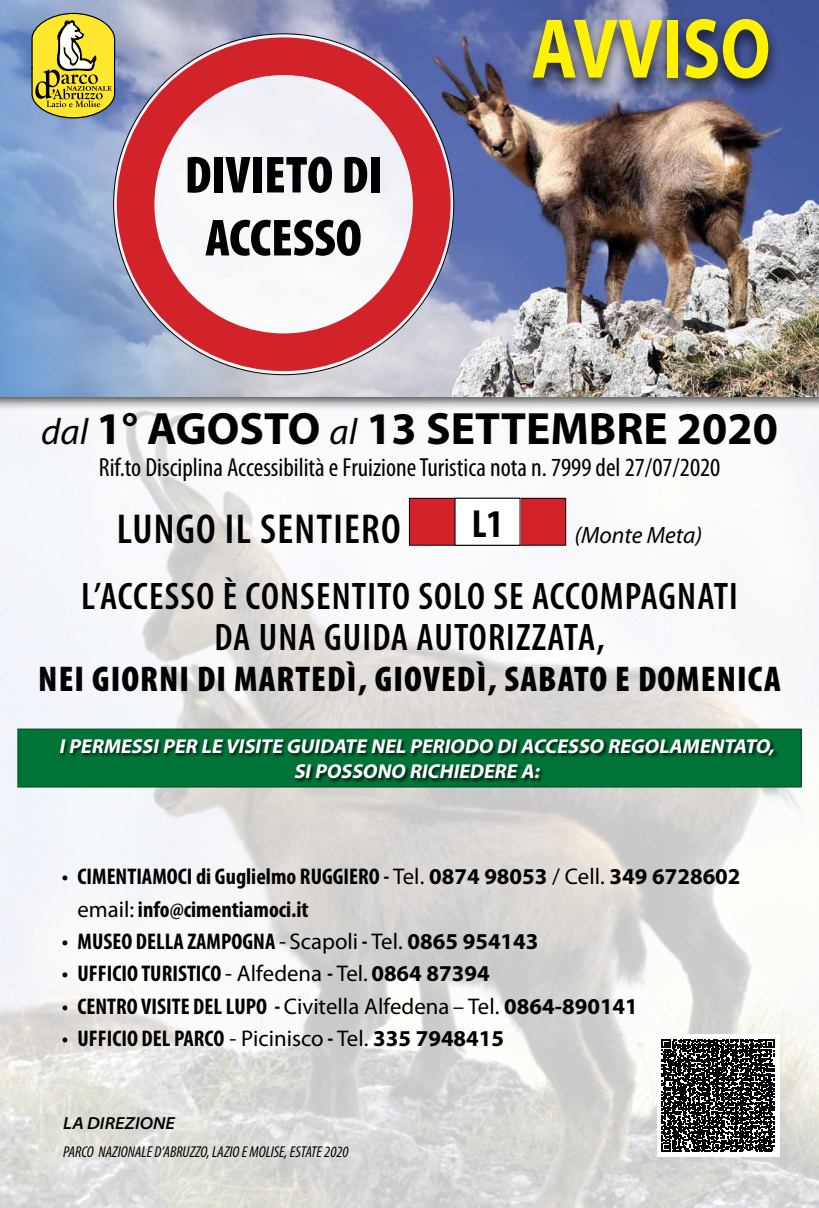
<style>
.page{position:relative;width:819px;height:1208px;background:#fff}
.page>*{position:absolute;margin:0;border:0;box-sizing:border-box;transform-origin:0 0}
.t1{font:700 85.58px "Myriad Pro";color:#fff200;scale:.82 1}
.t2{font:900 condensed 52.5px/63px "Myriad Pro";color:#000;text-align:center}
.t3{font:700 45.5px "Myriad Pro";color:#000}
.t4{font:600 condensed 42px "Myriad Pro";letter-spacing:.03em;color:#000}
.t5{font:700 condensed 39.38px "Myriad Pro";color:#000}
.t6{font:600 condensed 38.5px/41.1px "Myriad Pro";letter-spacing:.03em;color:#000;text-align:center}
.t7{font:900 condensed 35.88px "Myriad Pro";letter-spacing:.03em;color:#000}
.t8{font:condensed 26.25px "Myriad Pro";color:#000}
.t9{font:italic 23.62px "Myriad Pro";color:#000}
.t10{font:700 condensed 22.75px/32.4px "Myriad Pro";color:#000}
.t11{font:22.75px "Myriad Pro";color:#000}
.t12{font:italic 700 20.12px/25.2px "Myriad Pro";color:#fff;text-align:center}
.t13{font:italic 600 semi-expanded 17.5px "Myriad Pro";color:#000}
.t14{font:italic condensed 15.75px "Myriad Pro";color:#000}
.s1{font-weight:400;font-style:italic;font-size:36.75px}
.s2{font-weight:400;font-stretch:normal}
.s3{font-stretch:normal}
.s4{font-weight:700;font-stretch:condensed}
.s5{font-weight:700}
</style>
<div class="page">
<img style="left:0;top:411px;width:819px;height:797px">
<div style="left:0;top:0;width:819px;height:411px;background:#000;opacity:.75"></div>
<img style="left:0;top:0;width:819px;height:397px">
<div style="left:521px;top:14px;width:259px;height:84px;background:#000;opacity:.75"></div>
<svg style="left:31px;top:12px;width:85px;height:107px;background:#c3b74a"></svg>
<svg style="left:114px;top:34px;width:339px;height:341px;fill:#f5f6fa"></svg>
<div style="left:117px;top:37px;width:333px;height:334px;border:38px solid #d2232a;border-radius:50%"></div>
<div style="left:409px;top:498px;width:156px;height:47px;background:#d2232a"></div>
<div style="left:409px;top:498px;width:157px;height:47px;border:1px solid #000"></div>
<div style="left:455px;top:498px;width:65px;height:47px;background:#fff"></div>
<div style="left:455px;top:498px;width:65px;height:47px;border:1px solid #000"></div>
<div style="left:18px;top:729px;width:783px;height:58px;background:#007437"></div>
<div style="left:59px;top:738px;width:719px;height:45px;background:#000;opacity:.75"></div>
<div style="left:17px;top:729px;width:784px;height:58px;border:1px solid #004b1c"></div>
<div style="left:656px;top:1034px;width:123px;height:122px;background:#fff"></div>
<svg style="left:661px;top:1039px;width:113px;height:112px"></svg>
<h2 class="t2" style="left:185px;top:142px;width:199px">DIVIETO DI<br>ACCESSO</h2>
<h1 class="t1" style="left:531px;top:-7px;width:293px">AVVISO</h1>
<h3 class="t3" style="left:41px;top:399px;width:738px"><span class="s1">dal</span> 1° AGOSTO <span class="s1">al</span> 13 SETTEMBRE 2020</h3>
<p class="t8" style="left:99px;top:451px;width:623px">Rif.to Disciplina Accessibilità e Fruizione Turistica nota n. 7999 del 27/07/2020</p>
<h3 class="t4" style="left:117px;top:503px;width:285px">LUNGO IL SENTIERO</h3>
<h3 class="t5" style="left:471px;top:499px;width:33px">L1</h3>
<p class="t9" style="left:574px;top:520px;width:129px">(Monte Meta)</p>
<h3 class="t6" style="left:81px;top:575px;width:658px">L’ACCESSO È CONSENTITO SOLO SE ACCOMPAGNATI<br>DA UNA GUIDA AUTORIZZATA,</h3>
<h3 class="t7" style="left:38px;top:656px;width:744px">NEI GIORNI DI MARTEDÌ, GIOVEDÌ, SABATO E DOMENICA</h3>
<p class="t12" style="left:59px;top:733px;width:721px">IPERMESSIPER LE VISITE GUIDATE NEL PERIODO DIACCESSO REGOLAMENTATO,<br>SIPOSSONO RICHIEDERE A:</p>
<p class="t10" style="left:78px;top:860px;width:664px;text-indent:-16px">• CIMENTIAMOCI di Guglielmo RUGGIERO - <span class="s2">Tel.</span> <span class="s3">0874 98053</span> <span class="s2">/ Cell.</span> <span class="s3">349 6728602 </span><span class="s2">email:</span> info@cimentiamoci.it</p>
<p class="t10" style="left:62px;top:925px;width:478px">• MUSEO DELLA ZAMPOGNA <span class="s2">- Scapoli</span> - <span class="s2">Tel.</span> <span class="s3">0865 954143</span></p>
<p class="t10" style="left:62px;top:957px;width:429px">• UFFICIO TURISTICO <span class="s2">- Alfedena</span> - <span class="s2">Tel.</span> <span class="s3">0864 87394</span></p>
<p class="t11" style="left:62px;top:992px;width:577px"><span class="s4">• CENTRO VISITE DEL LUPO -</span> Civitella Alfedena – Tel. <span class="s5">0864-890141</span></p>
<p class="t10" style="left:62px;top:1022px;width:444px">• UFFICIO DEL PARCO <span class="s2">- Picinisco</span> - <span class="s2">Tel.</span> <span class="s3">335 7948415</span></p>
<p class="t13" style="left:63px;top:1114px;width:113px">LA DIREZIONE</p>
<p class="t14" style="left:63px;top:1142px;width:287px">PARCO NAZIONALE D’ABRUZZO, LAZIO E MOLISE, ESTATE 2020</p>
</div>
